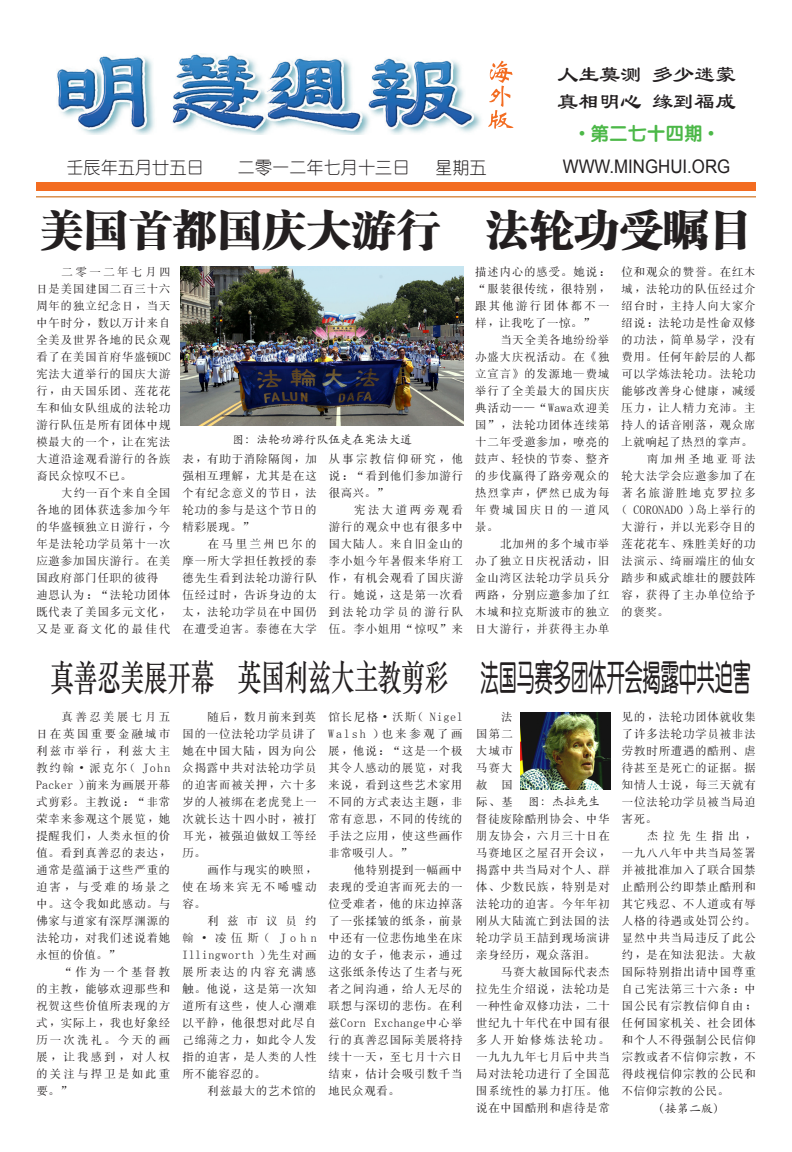
<style>
.page{position:relative;width:792px;height:1152px;background:#fff}
.page>*{position:absolute;margin:0;border:0;box-sizing:border-box;transform-origin:0 0}
.t1{font:42.3px "FZCSJW GB1 0";color:#231f20;scale:1.06 1}
.t2{font:36px "ST Zhongsong";color:#231f20;scale:.65 1}
.t3{font:36px "FZY3 JW GB1 0";color:#231f20;scale:.5 1}
.t4{font:23.4px "Li Su";color:#231f20;scale:.9 1}
.t5{font:18.7px "Arial";color:#231f20;scale:.9 1}
.t6{font:18.7px "FZY4 JW GB1 0";color:#4cb848}
.t7{font:17.2px "You Yuan";color:#231f20}
.t8{font:12px/17px "MS Song";letter-spacing:.02em;color:#231f20;text-align:justify}
.t9{font:12px "ST Kaiti";color:#231f20}
.s1{font-family:"Arial"}
</style>
<div class="page">
<hr style="left:36px;top:196px;width:720px;height:1px;background:#d06f18">
<div style="left:36px;top:182px;width:720px;height:9px;background:#f36c21"></div>
<svg style="left:488px;top:61px;width:25px;height:68px"></svg>
<img style="left:57px;top:54px;width:424px;height:80px">
<img style="left:181px;top:267px;width:283px;height:159px">
<img style="left:520px;top:713px;width:90px;height:77px">
<p class="t4" style="left:557px;top:62px;width:200px">人生莫测 多少迷蒙</p>
<p class="t4" style="left:557px;top:89px;width:200px">真相明心 缘到福成</p>
<p class="t7" style="left:66px;top:158px;width:139px">壬辰年五月廿五日</p>
<p class="t7" style="left:238px;top:158px;width:173px">二零一二年七月十三日</p>
<p class="t7" style="left:435px;top:158px;width:53px">星期五</p>
<p class="t6" style="left:579px;top:122px;width:137px"><span class="s1">•</span> 第二七十四期 <span class="s1">•</span></p>
<p class="t5" style="left:563px;top:154px;width:188px">WWW.MINGHUI.ORG</p>
<p class="t1" style="left:39px;top:206px;width:675px">美国首都国庆大游行　法轮功受瞩目</p>
<p class="t8" style="left:36px;top:263px;width:136px;text-indent:25px">二零一二年七月四日是美国建国二百三十六周年的独立纪念日，当天中午时分，数以万计来自全美及世界各地的民众观看了在美国首府华盛顿DC宪法大道举行的国庆大游行，由天国乐团、莲花花车和仙女队组成的法轮功游行队伍是所有团体中规模最大的一个，让在宪法大道沿途观看游行的各族裔民众惊叹不已。</p>
<p class="t8" style="left:36px;top:484px;width:136px;text-indent:25px">大约一百个来自全国各地的团体获选参加今年的华盛顿独立日游行，今年是法轮功学员第十一次应邀参加国庆游行。在美国政府部门任职的彼得•迪恩认为：“法轮功团体既代表了美国多元文化，又是亚裔文化的最佳代</p>
<p class="t9" style="left:232px;top:432px;width:182px">图：法轮功游行队伍走在宪法大道</p>
<p class="t8" style="left:182px;top:450px;width:136px">表，有助于消除隔阂，加强相互理解，尤其是在这个有纪念意义的节日，法轮功的参与是这个节日的精彩展现。”</p>
<p class="t8" style="left:182px;top:535px;width:136px;text-indent:25px">在马里兰州巴尔的摩一所大学担任教授的泰德先生看到法轮功游行队伍经过时，告诉身边的太太，法轮功学员在中国仍在遭受迫害。泰德在大学</p>
<p class="t8" style="left:329px;top:450px;width:136px">从事宗教信仰研究，他说：“看到他们参加游行很高兴。”</p>
<p class="t8" style="left:329px;top:501px;width:136px;text-indent:25px">宪法大道两旁观看游行的观众中也有很多中国大陆人。来自旧金山的李小姐今年暑假来华府工作，有机会观看了国庆游行。她说，这是第一次看到法轮功学员的游行队伍。李小姐用“惊叹”来</p>
<p class="t8" style="left:475px;top:263px;width:136px">描述内心的感受。她说：“服装很传统，很特别，跟其他游行团体都不一样，让我吃了一惊。”</p>
<p class="t8" style="left:475px;top:331px;width:136px;text-indent:25px">当天全美各地纷纷举办盛大庆祝活动。在《独立宣言》的发源地―费城举行了全美最大的国庆庆典活动——“Wawa欢迎美国”，法轮功团体连续第十二年受邀参加，嘹亮的鼓声、轻快的节奏、整齐的步伐赢得了路旁观众的热烈掌声，俨然已成为每年费城国庆日的一道风景。</p>
<p class="t8" style="left:475px;top:535px;width:136px;text-indent:25px">北加州的多个城市举办了独立日庆祝活动，旧金山湾区法轮功学员兵分两路，分别应邀参加了红木城和拉克斯波市的独立日大游行，并获得主办单</p>
<p class="t8" style="left:621px;top:263px;width:136px">位和观众的赞誉。在红木城，法轮功的队伍经过介绍台时，主持人向大家介绍说：法轮功是性命双修的功法，简单易学，没有费用。任何年龄层的人都可以学炼法轮功。法轮功能够改善身心健康，减缓压力，让人精力充沛。主持人的话音刚落，观众席上就响起了热烈的掌声。</p>
<p class="t8" style="left:621px;top:450px;width:136px;text-indent:25px">南加州圣地亚哥法轮大法学会应邀参加了在著名旅游胜地克罗拉多（CORONADO）岛上举行的大游行，并以光彩夺目的莲花花车、殊胜美好的功法演示、绮丽端庄的仙女踏步和威武雄壮的腰鼓阵容，获得了主办单位给予的褒奖。</p>
<p class="t2" style="left:51px;top:652px;width:613px">真善忍美展开幕　英国利兹大主教剪彩</p>
<p class="t3" style="left:481px;top:658px;width:541px">法国马赛多团体开会揭露中共迫害</p>
<p class="t8" style="left:36px;top:709px;width:136px;text-indent:25px">真善忍美展七月五日在英国重要金融城市利兹市举行，利兹大主教约翰·派克尔（John Packer）前来为画展开幕式剪彩。主教说：“非常荣幸来参观这个展览，她提醒我们，人类永恒的价值。看到真善忍的表达，通常是蕴涵于这些严重的迫害，与受难的场景之中。这令我如此感动。与佛家与道家有深厚渊源的法轮功，对我们述说着她永恒的价值。”</p>
<p class="t8" style="left:36px;top:964px;width:136px;text-indent:25px">“作为一个基督教的主教，能够欢迎那些和祝贺这些价值所表现的方式，实际上，我也好象经历一次洗礼。今天的画展，让我感到，对人权的关注与捍卫是如此重要。”</p>
<p class="t8" style="left:182px;top:709px;width:136px;text-indent:25px">随后，数月前来到英国的一位法轮功学员讲了她在中国大陆，因为向公众揭露中共对法轮功学员的迫害而被关押，六十多岁的人被绑在老虎凳上一次就长达十四小时，被打耳光，被强迫做奴工等经历。</p>
<p class="t8" style="left:182px;top:862px;width:136px;text-indent:25px">画作与现实的映照，使在场来宾无不唏嘘动容。</p>
<p class="t8" style="left:182px;top:913px;width:136px;text-indent:25px">利兹市议员约翰·凌伍斯（John Illingworth）先生对画展所表达的内容充满感触。他说，这是第一次知道所有这些，使人心潮难以平静，他很想对此尽自己绵薄之力，如此令人发指的迫害，是人类的人性所不能容忍的。</p>
<p class="t8" style="left:207px;top:1083px;width:111px">利兹最大的艺术馆的</p>
<p class="t8" style="left:328px;top:709px;width:136px">馆长尼格·沃斯（Nigel Walsh）也来参观了画展，他说：“这是一个极其令人感动的展览，对我来说，看到这些艺术家用不同的方式表达主题，非常有意思，不同的传统的手法之应用，使这些画作非常吸引人。”</p>
<p class="t8" style="left:328px;top:862px;width:136px;text-indent:25px">他特别提到一幅画中表现的受迫害而死去的一位受难者，他的床边掉落了一张揉皱的纸条，前景中还有一位悲伤地坐在床边的女子，他表示，通过这张纸条传达了生者与死者之间沟通，给人无尽的联想与深切的悲伤。在利兹Corn Exchange中心举行的真善忍国际美展将持续十一天，至七月十六日结束，估计会吸引数千当地民众观看。</p>
<p class="t8" style="left:476px;top:709px;width:136px;text-align:left;text-indent:25px">法<br>国第二<br>大城市<br>马赛大<br>赦 国<br>际、基<br>督徒废除酷刑协会、中华朋友协会，六月三十日在马赛地区之屋召开会议，揭露中共当局对个人、群体、少数民族，特别是对法轮功的迫害。今年年初刚从大陆流亡到法国的法轮功学员王喆到现场演讲亲身经历，观众落泪。</p>
<p class="t8" style="left:476px;top:964px;width:136px;text-indent:25px">马赛大赦国际代表杰拉先生介绍说，法轮功是一种性命双修功法，二十世纪九十年代在中国有很多人开始修炼法轮功。一九九九年七月后中共当局对法轮功进行了全国范围系统性的暴力打压。他说在中国酷刑和虐待是常</p>
<p class="t9" style="left:528px;top:793px;width:73px">图：杰拉先生</p>
<p class="t8" style="left:622px;top:709px;width:136px">见的，法轮功团体就收集了许多法轮功学员被非法劳教时所遭遇的酷刑、虐待甚至是死亡的证据。据知情人士说，每三天就有一位法轮功学员被当局迫害死。</p>
<p class="t8" style="left:622px;top:828px;width:136px;text-indent:25px">杰拉先生指出，一九八八年中共当局签署并被批准加入了联合国禁止酷刑公约即禁止酷刑和其它残忍、不人道或有辱人格的待遇或处罚公约。显然中共当局违反了此公约，是在知法犯法。大赦国际特别指出请中国尊重自己宪法第三十六条：中国公民有宗教信仰自由；任何国家机关、社会团体和个人不得强制公民信仰宗教或者不信仰宗教，不得歧视信仰宗教的公民和不信仰宗教的公民。</p>
<p class="t9" style="left:653px;top:1100px;width:73px">（接第二版）</p>
</div>
